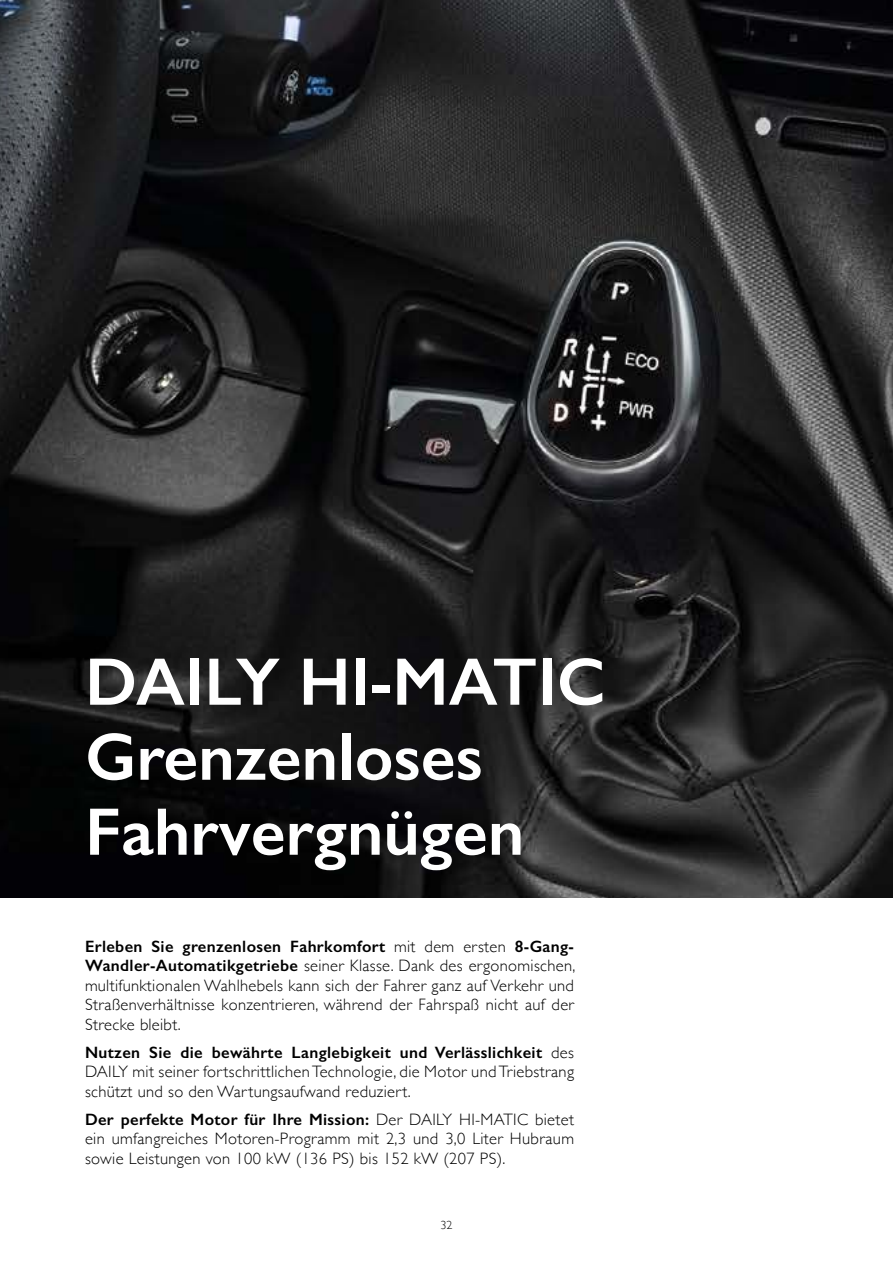
<style>
.page{position:relative;width:893px;height:1263px;background:#fff}
.page>*{position:absolute;margin:0;border:0;box-sizing:border-box;transform-origin:0 0}
.t1{font:600 67.5px/75px "Gill Sans";color:#fff}
.t2{font:300 16.5px/19.5px "Gill Sans";letter-spacing:.02em;color:#000;text-align:justify}
.t3{font:300 12px "Gill Sans";color:#000}
.s1{font-weight:600}
</style>
<div class="page">
<img style="left:0;top:0;width:893px;height:897px">
<h1 class="t1" style="left:85px;top:644px;width:522px">DAILY HI-MATIC<br>Grenzenloses<br>Fahrvergnügen</h1>
<p class="t2" style="left:85px;top:936px;width:492px"><span class="s1">Erleben Sie grenzenlosen Fahrkomfort</span> mit dem ersten <span class="s1">8-Gang-Wandler-Automatikgetriebe</span> seiner Klasse. Dank des ergonomischen, multifunktionalen Wahlhebels kann sich der Fahrer ganz auf Verkehr und Straßenverhältnisse konzentrieren, während der Fahrspaß nicht auf der Strecke bleibt.</p>
<p class="t2" style="left:85px;top:1042px;width:491px"><span class="s1">Nutzen Sie die bewährte Langlebigkeit und Verlässlichkeit</span> des DAILY mit seiner fortschrittlichen Technologie, die Motor und Triebstrang schützt und so den Wartungsaufwand reduziert.</p>
<p class="t2" style="left:85px;top:1109px;width:490px"><span class="s1">Der perfekte Motor für Ihre Mission:</span> Der DAILY HI-MATIC bietet ein umfangreiches Motoren-Programm mit 2,3 und 3,0 Liter Hubraum sowie Leistungen von 100 kW (136 PS) bis 152 kW (207 PS).</p>
<p class="t3" style="left:440px;top:1215px;width:14px">32</p>
</div>
